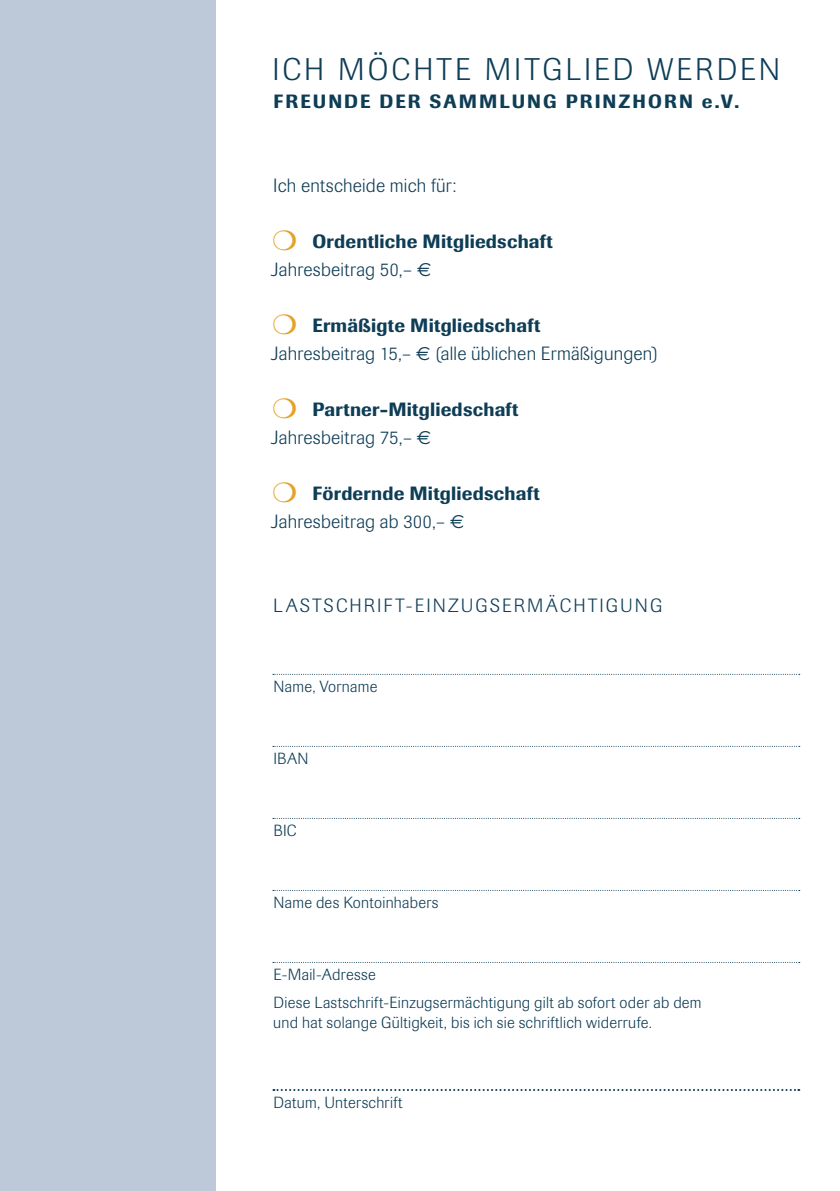
<style>
.page{position:relative;width:840px;height:1191px;background:#fff}
.page>*{position:absolute;margin:0;border:0;box-sizing:border-box;transform-origin:0 0}
.t1{font:300 31px "Berthold Imago BQ";letter-spacing:.1em;color:#0e3d56}
.t2{font:500 19px/28px "Berthold Imago BQ";letter-spacing:.01em;color:#0e3d56}
.t3{font:300 19px/28px "Berthold Imago BQ";letter-spacing:.01em;color:#0e3d56}
.t4{font:300 19px "Berthold Imago BQ";letter-spacing:.11em;color:#0e3d56}
.t5{font:500 19px/28px "Berthold Imago BQ";letter-spacing:.015em;color:#0e3d56}
.t6{font:500 19px "Berthold Imago BQ";letter-spacing:.105em;color:#0e3d56}
.t7{font:300 16px/28px "Berthold Imago BQ";letter-spacing:.015em;color:#0e3d56}
.s1{color:#e5a227}
.s2{font-weight:300}
.s3{font-family:"Euro Sans";font-weight:400}
.s4{font-weight:500}
</style>
<div class="page">
<hr style="left:215px;top:0;width:1px;height:1191px;background:#0e3d56">
<svg style="left:273px;top:674px;width:526px;height:1px"></svg>
<svg style="left:273px;top:746px;width:526px;height:1px"></svg>
<svg style="left:273px;top:818px;width:526px;height:1px"></svg>
<svg style="left:273px;top:890px;width:526px;height:1px"></svg>
<svg style="left:273px;top:962px;width:526px;height:1px"></svg>
<svg style="left:273px;top:1089px;width:525px;height:2px"></svg>
<div style="left:0;top:0;width:215px;height:1191px;background:#bdc8d9"></div>
<h1 class="t1" style="left:272px;top:52px;width:509px">Ich möchte Mitglied werden</h1>
<p class="t6" style="left:273px;top:89px;width:467px">Freunde der Sammlung Prinzhorn e.V.</p>
<p class="t4" style="left:273px;top:174px;width:185px">Ich entscheide mich für:</p>
<p class="t5" style="left:271px;top:227px;width:283px"><span class="s1">❍</span> Ordentliche Mitgliedschaft<br><span class="s2">Jahresbeitrag 50,–</span> <span class="s3">€</span></p>
<p class="t3" style="left:271px;top:311px;width:388px"><span class="s1">❍</span> <span class="s4">Ermäßigte Mitgliedschaft<br></span>Jahresbeitrag 15,– <span class="s3">€</span> (alle üblichen Ermäßigungen)</p>
<p class="t2" style="left:271px;top:395px;width:249px"><span class="s1">❍</span> Partner-Mitgliedschaft<br><span class="s2">Jahresbeitrag 75,–</span> <span class="s3">€</span></p>
<p class="t2" style="left:271px;top:479px;width:270px"><span class="s1">❍</span> Fördernde Mitgliedschaft<br><span class="s2">Jahresbeitrag ab 300,–</span> <span class="s3">€</span></p>
<p class="t4" style="left:273px;top:594px;width:390px">L astschrift-Ei nzugsermächtigung</p>
<p class="t7" style="left:273px;top:672px;width:105px">Name, Vorname</p>
<p class="t7" style="left:273px;top:744px;width:25px">IBAN</p>
<p class="t7" style="left:273px;top:816px;width:23px">BIC</p>
<p class="t7" style="left:273px;top:888px;width:166px">Name des Kontoinhabers</p>
<p class="t7" style="left:273px;top:960px;width:429px">E-Mail-Adresse<br>Diese Lastschrift-Einzugsermächtigung gilt ab sofort oder ab dem</p>
<p class="t7" style="left:273px;top:1008px;width:380px">und hat solange Gültigkeit, bis ich sie schriftlich widerrufe.</p>
<p class="t7" style="left:273px;top:1088px;width:130px">Datum, Unterschrift</p>
</div>
